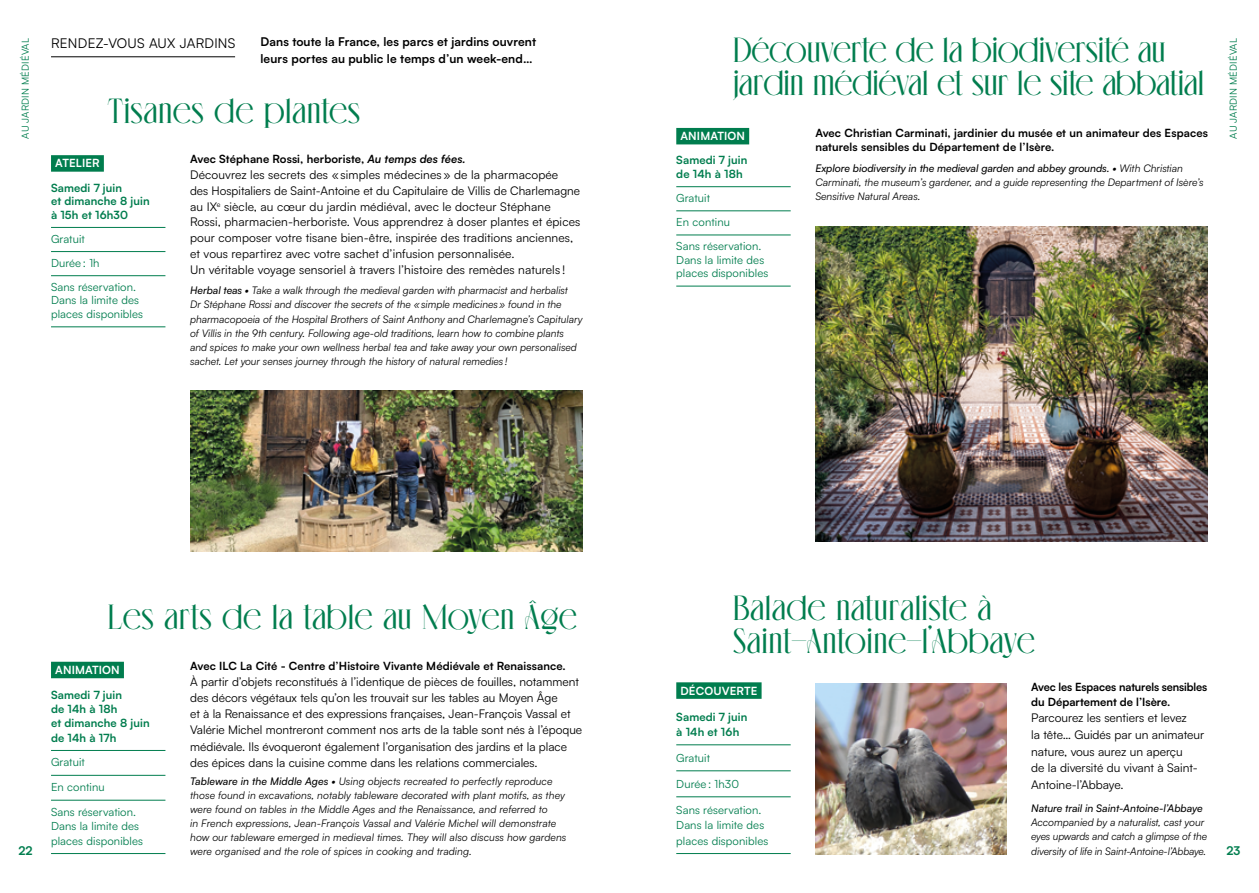
<style>
.page{position:relative;width:1259px;height:893px;background:#fff}
.page>*{position:absolute;margin:0;border:0;box-sizing:border-box;transform-origin:0 0}
.t1{font:35.25px/33px "Agne";letter-spacing:-.005em;color:#007d4e}
.t2{font:13.5px "Satoshi";letter-spacing:.02em;color:#000}
.t3{font:12px/15.8px "Satoshi";color:#000}
.t4{font:700 12px/16.5px "Satoshi";letter-spacing:.01em;color:#000}
.t5{font:700 12px "Satoshi";color:#007d4e}
.t6{font:11.25px/24.2px "Satoshi";letter-spacing:.01em;color:#007d4e}
.t7{font:700 11.25px/14.2px "Satoshi";letter-spacing:.01em;color:#000}
.t8{font:700 11.25px/13.5px "Satoshi";letter-spacing:.01em;color:#007d4e}
.t9{font:700 11.25px/14.4px "Satoshi";letter-spacing:-.01em;color:#000}
.t10{font:700 11.25px "Satoshi";letter-spacing:.01em;color:#fff}
.t11{font:italic 10.5px/14.2px "Satoshi";color:#000}
.t12{font:italic 500 10.5px "Satoshi";color:#000}
.t13{font:9.75px "Satoshi";letter-spacing:.02em;color:#007d4e}
.s1{font-weight:500}
.s2{font-style:italic}
</style>
<div class="page">
<div style="left:51px;top:155px;width:53px;height:17px;background:#007d4e"></div>
<hr style="left:51px;top:227px;width:114px;height:1px;background:#007d4e">
<hr style="left:51px;top:251px;width:114px;height:1px;background:#007d4e">
<hr style="left:51px;top:275px;width:114px;height:1px;background:#007d4e">
<hr style="left:51px;top:326px;width:114px;height:1px;background:#007d4e">
<div style="left:676px;top:128px;width:73px;height:16px;background:#007d4e"></div>
<hr style="left:676px;top:186px;width:114px;height:1px;background:#007d4e">
<hr style="left:676px;top:210px;width:114px;height:1px;background:#007d4e">
<hr style="left:676px;top:235px;width:114px;height:1px;background:#007d4e">
<hr style="left:676px;top:286px;width:114px;height:1px;background:#007d4e">
<div style="left:51px;top:662px;width:73px;height:16px;background:#007d4e"></div>
<hr style="left:51px;top:750px;width:114px;height:1px;background:#007d4e">
<hr style="left:51px;top:775px;width:114px;height:1px;background:#007d4e">
<hr style="left:51px;top:800px;width:114px;height:1px;background:#007d4e">
<hr style="left:51px;top:853px;width:114px;height:1px;background:#007d4e">
<div style="left:676px;top:682px;width:85px;height:17px;background:#007d4e"></div>
<hr style="left:676px;top:744px;width:114px;height:1px;background:#007d4e">
<hr style="left:676px;top:770px;width:114px;height:1px;background:#007d4e">
<hr style="left:676px;top:796px;width:114px;height:1px;background:#007d4e">
<hr style="left:676px;top:853px;width:114px;height:1px;background:#007d4e">
<hr style="left:51px;top:56px;width:184px;height:1px;background:#000">
<img style="left:190px;top:391px;width:393px;height:160px">
<img style="left:815px;top:227px;width:393px;height:315px">
<img style="left:815px;top:683px;width:191px;height:172px">
<h1 class="t1" style="left:733px;top:34px;width:472px">Découverte de la biodiversité au jardin médiéval et sur le site abbatial</h1>
<p class="t2" style="left:51px;top:34px;width:186px">RENDEZ-VOUS AUX JARDINS</p>
<p class="t4" style="left:260px;top:33px;width:277px">Dans toute la France, les parcs et jardins ouvrent leurs portes au public le temps d’un week-end…</p>
<p class="t13" style="left:19px;top:139px;width:102px;rotate:-90deg">AU JARDIN MÉDIÉVAL</p>
<p class="t13" style="left:1226px;top:139px;width:102px;rotate:-90deg">AU JARDIN MÉDIÉVAL</p>
<p class="t10" style="left:55px;top:155px;width:46px">ATELIER</p>
<p class="t8" style="left:51px;top:180px;width:100px">Samedi 7 juin<br>et dimanche 8 juin à 15h et 16h30</p>
<p class="t6" style="left:51px;top:226px;width:87px">Gratuit<br>Durée : 1h<br>Sans réservation.</p>
<p class="t6" style="left:51px;top:293px;width:93px;line-height:13.5px">Dans la limite des places disponibles</p>
<h1 class="t1" style="left:108px;top:95px;width:254px">Tisanes de plantes</h1>
<p class="t7" style="left:815px;top:125px;width:394px">Avec Christian Carminati, jardinier du musée et un animateur des Espaces naturels sensibles du Département de l’Isère.</p>
<p class="t11" style="left:815px;top:160px;width:390px"><span class="s1">Explore biodiversity in the medieval garden and abbey grounds. •</span> With Christian<br>Carminati, the museum’s gardener, and a guide representing the Department of Isère’s<br>Sensitive Natural Areas.</p>
<p class="t10" style="left:680px;top:128px;width:66px">ANIMATION</p>
<p class="t8" style="left:676px;top:153px;width:73px">Samedi 7 juin de 14h à 18h</p>
<p class="t6" style="left:676px;top:185px;width:87px">Gratuit<br>En continu<br>Sans réservation.</p>
<p class="t6" style="left:676px;top:252px;width:93px;line-height:13.5px">Dans la limite des places disponibles</p>
<p class="t7" style="left:190px;top:151px;width:277px">Avec Stéphane Rossi, herboriste, <span class="s2">Au temps des fées.</span></p>
<p class="t3" style="left:190px;top:166px;width:392px">Découvrez les secrets des «simples médecines» de la pharmacopée<br>des Hospitaliers de Saint-Antoine et du Capitulaire de Villis de Charlemagne au IX<sup>e</sup> siècle, au cœur du jardin médiéval, avec le docteur Stéphane Rossi, pharmacien-herboriste. Vous apprendrez à doser plantes et épices pour composer votre tisane bien-être, inspirée des traditions anciennes, et vous repartirez avec votre sachet d’infusion personnalisée.<br>Un véritable voyage sensoriel à travers l’histoire des remèdes naturels !</p>
<p class="t11" style="left:190px;top:283px;width:394px"><span class="s1">Herbal teas •</span> Take a walk through the medieval garden with pharmacist and herbalist<br>Dr Stéphane Rossi and discover the secrets of the «simple medicines» found in the pharmacopoeia of the Hospital Brothers of Saint Anthony and Charlemagne’s Capitulary of Villis in the 9th century. Following age-old traditions, learn how to combine plants and spices to make your own wellness herbal tea and take away your own personalised sachet. Let your senses journey through the history of natural remedies !</p>
<h1 class="t1" style="left:108px;top:600px;width:471px">Les arts de la table au Moyen Âge</h1>
<h1 class="t1" style="left:733px;top:591px;width:303px">Balade naturaliste à<br>Saint-Antoine-l’Abbaye</h1>
<p class="t7" style="left:190px;top:658px;width:377px">Avec ILC La Cité - Centre d’Histoire Vivante Médiévale et Renaissance.</p>
<p class="t3" style="left:190px;top:673px;width:394px;line-height:16.2px">À partir d’objets reconstitués à l’identique de pièces de fouilles, notamment des décors végétaux tels qu’on les trouvait sur les tables au Moyen Âge<br>et à la Renaissance et des expressions françaises, Jean-François Vassal et Valérie Michel montreront comment nos arts de la table sont nés à l’époque médiévale. Ils évoqueront également l’organisation des jardins et la place des épices dans la cuisine comme dans les relations commerciales.</p>
<p class="t11" style="left:190px;top:774px;width:378px"><span class="s1">Tableware in the Middle Ages •</span> Using objects recreated to perfectly reproduce those found in excavations, notably tableware decorated with plant motifs, as they were found on tables in the Middle Ages and the Renaissance, and referred to<br>in French expressions, Jean-François Vassal and Valérie Michel will demonstrate how our tableware emerged in medieval times. They will also discuss how gardens were organised and the role of spices in cooking and trading.</p>
<p class="t10" style="left:55px;top:662px;width:66px">ANIMATION</p>
<p class="t8" style="left:51px;top:687px;width:100px;line-height:14.2px">Samedi 7 juin<br>de 14h à 18h<br>et dimanche 8 juin de 14h à 17h</p>
<p class="t6" style="left:51px;top:750px;width:35px">Gratuit</p>
<p class="t6" style="left:51px;top:775px;width:55px">En continu</p>
<p class="t6" style="left:51px;top:804px;width:93px;line-height:14.2px">Sans réservation.<br>Dans la limite des places disponibles</p>
<p class="t9" style="left:1031px;top:679px;width:178px">Avec les Espaces naturels sensibles du Département de l’Isère.</p>
<p class="t3" style="left:1031px;top:709px;width:175px;line-height:16.6px">Parcourez les sentiers et levez<br>la tête… Guidés par un animateur nature, vous aurez un aperçu<br>de la diversité du vivant à Saint-<br>Antoine-l’Abbaye.</p>
<p class="t12" style="left:1031px;top:800px;width:173px">Nature trail in Saint-Antoine-l’Abbaye</p>
<p class="t11" style="left:1031px;top:815px;width:177px">Accompanied by a naturalist, cast your eyes upwards and catch a glimpse of the diversity of life in Saint-Antoine-l’Abbaye.</p>
<p class="t10" style="left:680px;top:682px;width:78px">DÉCOUVERTE</p>
<p class="t8" style="left:676px;top:708px;width:73px;line-height:15.3px">Samedi 7 juin à 14h et 16h</p>
<p class="t6" style="left:676px;top:745px;width:35px">Gratuit</p>
<p class="t6" style="left:676px;top:771px;width:64px">Durée : 1h30</p>
<p class="t6" style="left:676px;top:802px;width:93px;line-height:15.3px">Sans réservation.<br>Dans la limite des places disponibles</p>
<p class="t5" style="left:18px;top:842px;width:16px">22</p>
<p class="t5" style="left:1226px;top:842px;width:15px">23</p>
</div>
